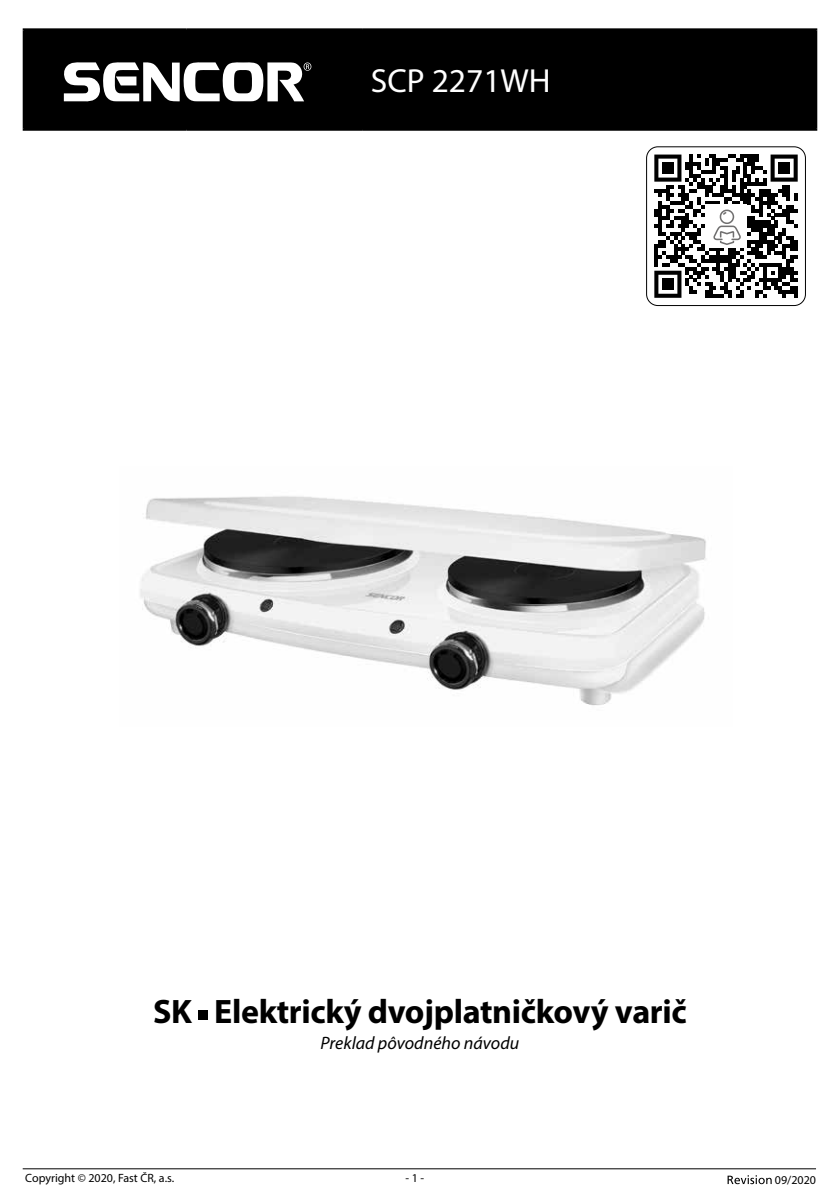
<style>
.page{position:relative;width:840px;height:1191px;background:#fff}
.page>*{position:absolute;margin:0;border:0;box-sizing:border-box;transform-origin:0 0}
.t1{font:700 34px "Myriad Pro";letter-spacing:-.01em;color:#000}
.t2{font:33.4px "Myriad Pro";color:#fff}
.t3{font:italic 18px "Myriad Pro";color:#000}
.t4{font:12px "Myriad Pro";color:#000}
</style>
<div class="page">
<hr style="left:23px;top:1168px;width:792px;height:1px;background:#000">
<svg style="left:727px;top:1175px;width:44px;height:9px"></svg>
<img style="left:140px;top:496px;width:566px;height:210px">
<div style="left:198px;top:1010px;width:10px;height:9px;background:#000"></div>
<div style="left:25px;top:30px;width:789px;height:99px;background:#000"></div>
<hr style="left:23px;top:28px;width:163px;height:2px;background:#000">
<hr style="left:23px;top:30px;width:2px;height:99px;background:#000">
<hr style="left:186px;top:28px;width:176px;height:2px;background:#000">
<hr style="left:185px;top:30px;width:2px;height:99px;background:#000">
<hr style="left:362px;top:28px;width:454px;height:2px;background:#000">
<hr style="left:361px;top:30px;width:2px;height:99px;background:#000">
<hr style="left:814px;top:30px;width:2px;height:99px;background:#000">
<hr style="left:23px;top:129px;width:163px;height:2px;background:#000">
<hr style="left:186px;top:129px;width:176px;height:2px;background:#000">
<hr style="left:362px;top:129px;width:454px;height:2px;background:#000">
<svg style="left:63px;top:62px;width:248px;height:40px"></svg>
<svg style="left:646px;top:147px;width:159px;height:158px"></svg>
<h2 class="t2" style="left:370px;top:60px;width:181px">SCP 2271WH</h2>
<h1 class="t1" style="left:153px;top:989px;width:535px">SK Elektrický dvojplatničkový varič</h1>
<h3 class="t3" style="left:320px;top:1032px;width:200px">Preklad pôvodného návodu</h3>
<p class="t4" style="left:25px;top:1170px;width:150px">Copyright © 2020, Fast ČR, a.s.</p>
<p class="t4" style="left:405px;top:1170px;width:20px">- 1 -</p>
<p class="t4" style="left:774px;top:1172px;width:43px">09/2020</p>
</div>
